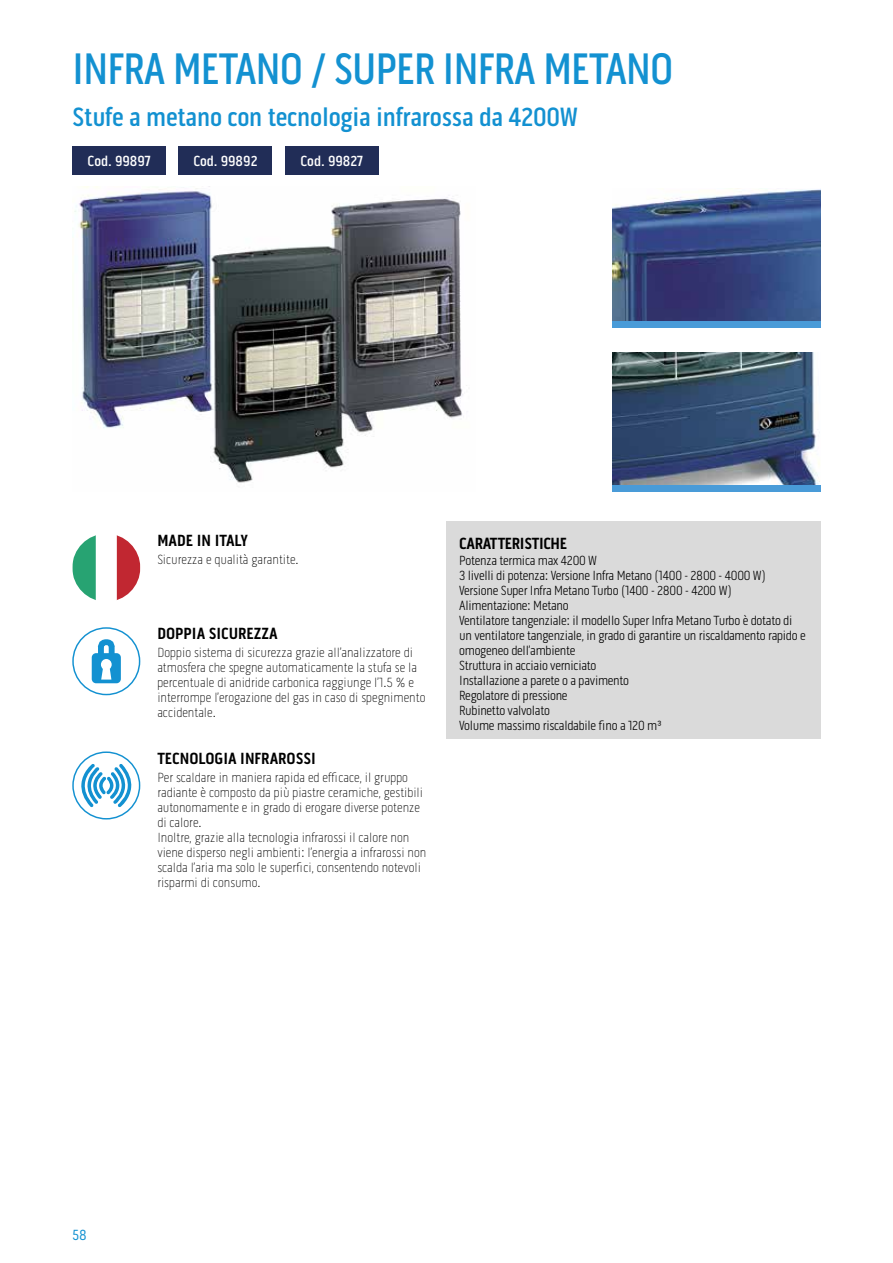
<style>
.page{position:relative;width:893px;height:1263px;background:#fff}
.page>*{position:absolute;margin:0;border:0;box-sizing:border-box;transform-origin:0 0}
.t1{font:500 45px "Pill Gothic 300 mg";letter-spacing:-.02em;color:#1391d1;scale:.95 1}
.t2{font:500 27px "Pill Gothic 300 mg";letter-spacing:-.01em;color:#1391d1}
.t3{font:700 16.5px "Pill Gothic 300 mg";color:#000}
.t4{font:700 16.5px "Pill Gothic 300 mg";letter-spacing:-.02em;color:#000}
.t5{font:500 15px "Pill Gothic 300 mg";color:#fff}
.t6{font:15px "Pill Gothic 300 mg";color:#1391d1}
.t7{font:100 13.5px/15px "Pill Gothic 300 mg";color:#000}
.t8{font:300 13.5px/15px "Pill Gothic 300 mg";letter-spacing:-.02em;color:#000}
</style>
<div class="page">
<svg style="left:72px;top:535px;width:24px;height:65px"></svg>
<svg style="left:117px;top:535px;width:23px;height:65px"></svg>
<div style="left:72px;top:627px;width:68px;height:68px;border:1px solid #1391d1;border-radius:50%"></div>
<svg style="left:92px;top:639px;width:29px;height:44px"></svg>
<div style="left:72px;top:751px;width:68px;height:68px;border:1px solid #1391d1;border-radius:50%"></div>
<svg style="left:81px;top:764px;width:51px;height:43px"></svg>
<div style="left:446px;top:521px;width:375px;height:218px;background:#dadada"></div>
<img style="left:74px;top:187px;width:390px;height:296px">
<img style="left:612px;top:189px;width:209px;height:132px">
<div style="left:612px;top:321px;width:209px;height:7px;background:#499bd8"></div>
<img style="left:612px;top:353px;width:208px;height:132px">
<div style="left:612px;top:485px;width:209px;height:7px;background:#499bd8"></div>
<div style="left:72px;top:146px;width:94px;height:28px;background:#212d57"></div>
<div style="left:179px;top:146px;width:93px;height:28px;background:#212d57"></div>
<div style="left:285px;top:146px;width:93px;height:28px;background:#212d57"></div>
<h1 class="t1" style="left:72px;top:43px;width:634px">INFRA METANO / SUPER INFRA METANO</h1>
<h2 class="t2" style="left:72px;top:101px;width:507px">Stufe a metano con tecnologia infrarossa da 4200W</h2>
<p class="t5" style="left:88px;top:152px;width:65px">Cod. 99897</p>
<p class="t5" style="left:193px;top:152px;width:66px">Cod. 99892</p>
<p class="t5" style="left:300px;top:152px;width:64px">Cod. 99827</p>
<p class="t3" style="left:157px;top:530px;width:92px">MADE IN ITALY</p>
<p class="t7" style="left:157px;top:552px;width:143px">Sicurezza e qualità garantite.</p>
<p class="t3" style="left:157px;top:624px;width:122px">DOPPIA SICUREZZA</p>
<p class="t7" style="left:157px;top:645px;width:270px">Doppio sistema di sicurezza grazie all’analizzatore di atmosfera che spegne automaticamente la stufa se la percentuale di anidride carbonica raggiunge l’1.5 % e interrompe l’erogazione del gas in caso di spegnimento accidentale.</p>
<p class="t3" style="left:157px;top:748px;width:160px">TECNOLOGIA INFRAROSSI</p>
<p class="t7" style="left:157px;top:770px;width:271px">Per scaldare in maniera rapida ed efficace, il gruppo radiante è composto da più piastre ceramiche, gestibili autonomamente e in grado di erogare diverse potenze di calore.<br>Inoltre, grazie alla tecnologia infrarossi il calore non viene disperso negli ambienti: l’energia a infrarossi non scalda l’aria ma solo le superfici, consentendo notevoli risparmi di consumo.</p>
<p class="t4" style="left:459px;top:533px;width:109px">CARATTERISTICHE</p>
<p class="t8" style="left:459px;top:553px;width:348px">Potenza termica max 4200 W<br>3 livelli di potenza: Versione Infra Metano (1400 - 2800 - 4000 W)<br>Versione Super Infra Metano Turbo (1400 - 2800 - 4200 W)<br>Alimentazione: Metano<br>Ventilatore tangenziale: il modello Super Infra Metano Turbo è dotato di un ventilatore tangenziale, in grado di garantire un riscaldamento rapido e omogeneo dell’ambiente<br>Struttura in acciaio verniciato<br>Installazione a parete o a pavimento<br>Regolatore di pressione<br>Rubinetto valvolato<br>Volume massimo riscaldabile fino a 120 m³</p>
<p class="t6" style="left:72px;top:1226px;width:16px">58</p>
</div>
